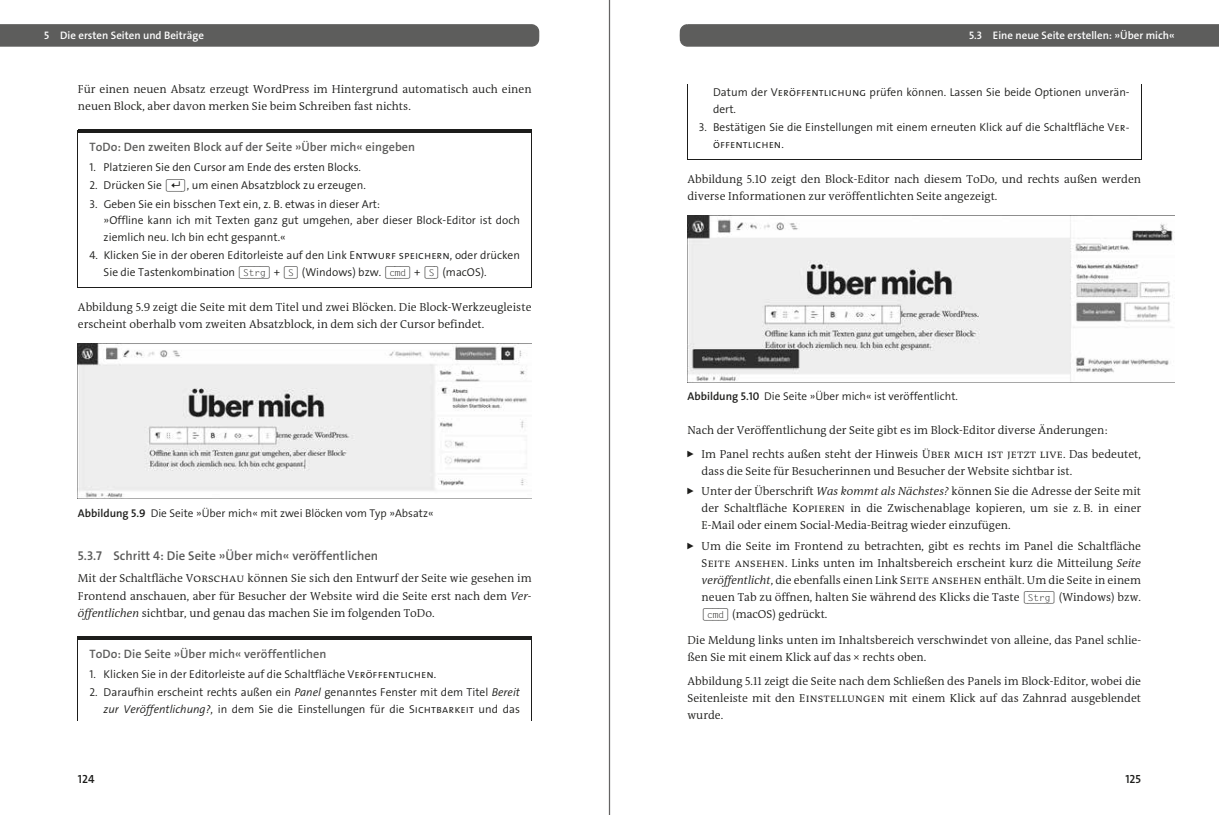
<style>
.page{position:relative;width:1219px;height:815px;background:#fff}
.page>*{position:absolute;margin:0;border:0;box-sizing:border-box;transform-origin:0 0}
.t1{font:12.75px "The Sans Os F Semi Bold Alter";color:#5b5b5a}
.t2{font:12.25px "The Sans Os F Semi Bold Alter";letter-spacing:.005em;color:#5d5d5c}
.t3{font:11.88px "The Sans Os F Semi Bold Alter";color:#1d1d1b}
.t4{font:300 11.62px/17.1px "The Antiqua BW Prop";color:#1d1d1b}
.t5{font:11.38px/16.5px "The Sans Os F Semi Light Alter";color:#1d1d1b}
.t6{font:11.38px "The Sans Semi Light Caps";letter-spacing:.005em;color:#1d1d1b}
.t7{font:11.25px "The Sans Os F Semi Light Alter";color:#1d1d1b}
.t8{font:10.88px "The Sans Os F Semi Bold Alter";color:#fff}
.s1{font-family:"Gal Keyboard Universal";font-size:11.25px}
.s2{font-family:"The Sans Semi Light Caps"}
.s3{font-family:"The Sans Os F Semi Bold Alter"}
.s4{font-family:"The Antiqua B4 c Semi Light Caps";font-weight:400}
.s5{font-family:"The Antiqua BW Prop Semi Li";font-weight:400;font-style:italic}
.s6{font-style:italic}
.s7{font-family:"The Sans Os F Semi Light Alter"}
.s8{font-family:"Gal Keyboard Universal";font-weight:400;font-size:11.25px}
</style>
<div class="page">
<svg style="left:0;top:24px;width:539px;height:23px;background:#60605f"></svg>
<hr style="left:78px;top:646px;width:1px;height:74px;background:#1d1d1b">
<hr style="left:531px;top:646px;width:1px;height:74px;background:#1d1d1b">
<hr style="left:78px;top:637px;width:454px;height:2px;background:#1d1d1b">
<hr style="left:78px;top:636px;width:454px;height:1px;background:#1d1d1b">
<hr style="left:78px;top:639px;width:454px;height:1px;background:#1d1d1b">
<hr style="left:78px;top:139px;width:1px;height:145px;background:#1d1d1b">
<hr style="left:531px;top:139px;width:1px;height:145px;background:#1d1d1b">
<svg style="left:78px;top:269px;width:1px;height:15px"></svg>
<hr style="left:78px;top:287px;width:454px;height:1px;background:#1d1d1b">
<hr style="left:78px;top:130px;width:454px;height:2px;background:#1d1d1b">
<hr style="left:78px;top:132px;width:454px;height:1px;background:#1d1d1b">
<img style="left:78px;top:344px;width:454px;height:155px">
<svg style="left:680px;top:24px;width:539px;height:23px;background:#60605f"></svg>
<hr style="left:687px;top:85px;width:1px;height:71px;background:#1d1d1b">
<hr style="left:1141px;top:85px;width:1px;height:71px;background:#1d1d1b">
<hr style="left:687px;top:159px;width:454px;height:1px;background:#1d1d1b">
<img style="left:687px;top:215px;width:488px;height:167px">
<hr style="left:609px;top:0;width:1px;height:815px;background:#646363">
<p class="t8" style="left:44px;top:28px;width:161px">5 Die ersten Seiten und Beiträge</p>
<p class="t4" style="left:78px;top:80px;width:455px">Für einen neuen Absatz erzeugt WordPress im Hintergrund automatisch auch einen neuen Block, aber davon merken Sie beim Schreiben fast nichts.</p>
<p class="t2" style="left:89px;top:139px;width:327px">ToDo: Den zweiten Block auf der Seite »Über mich« eingeben</p>
<p class="t5" style="left:89px;top:159px;width:273px">1. Platzieren Sie den Cursor am Ende des ersten Blocks.</p>
<p class="t5" style="left:89px;top:177px;width:278px">2. Drücken Sie <span class="s1">(¢)</span>, um einen Absatzblock zu erzeugen.</p>
<p class="t5" style="left:104px;top:196px;width:418px;text-indent:-14px">3. Geben Sie ein bisschen Text ein, z. B. etwas in dieser Art:<br>»Offline kann ich mit Texten ganz gut umgehen, aber dieser Block-Editor ist doch ziemlich neu. Ich bin echt gespannt.«</p>
<p class="t5" style="left:104px;top:247px;width:418px;text-indent:-14px">4. Klicken Sie in der oberen Editorleiste auf den Link <span class="s2">Entwurf speichern</span>, oder drücken<br>Sie die Tastenkombination <span class="s1">(STRG)</span> + <span class="s1">(S)</span> (Windows) bzw. <span class="s1">(CMD)</span> + <span class="s1">(S)</span> (macOS).</p>
<p class="t4" style="left:78px;top:298px;width:455px">Abbildung 5.9 zeigt die Seite mit dem Titel und zwei Blöcken. Die Block-Werkzeugleiste erscheint oberhalb vom zweiten Absatzblock, in dem sich der Cursor befindet.</p>
<p class="t7" style="left:78px;top:506px;width:357px"><span class="s3">Abbildung 5.9</span> Die Seite »Über mich« mit zwei Blöcken vom Typ »Absatz«</p>
<p class="t1" style="left:78px;top:547px;width:302px">5.3.7 Schritt 4: Die Seite »Über mich« veröffentlichen</p>
<p class="t4" style="left:78px;top:570px;width:455px;text-align:justify">Mit der Schaltfläche <span class="s4">Vorschau</span> können Sie sich den Entwurf der Seite wie gesehen im Frontend anschauen, aber für Besucher der Website wird die Seite erst nach dem <span class="s5">Ver&shy;öffentlichen</span> sichtbar, und genau das machen Sie im folgenden ToDo.</p>
<p class="t2" style="left:89px;top:646px;width:238px">ToDo: Die Seite »Über mich« veröffentlichen</p>
<p class="t5" style="left:89px;top:666px;width:348px">1. Klicken Sie in der Editorleiste auf die Schaltfläche <span class="s2">Veröffentlichen</span>.</p>
<p class="t5" style="left:89px;top:684px;width:432px;text-align:right">2. Daraufhin erscheint rechts außen ein <span class="s6">Panel</span> genanntes Fenster mit dem Titel <span class="s6">Bereit zur Veröffentlichung?</span>, in dem Sie die Einstellungen für die <span class="s2">Sichtbarkeit</span> und das</p>
<p class="t3" style="left:78px;top:771px;width:18px">124</p>
<p class="t8" style="left:969px;top:28px;width:207px">5.3 Eine neue Seite erstellen: »Über mich«</p>
<p class="t5" style="left:713px;top:84px;width:418px">Datum der <span class="s2">Veröffentlichung</span> prüfen können. Lassen Sie beide Optionen unverän&shy;dert.</p>
<p class="t5" style="left:699px;top:119px;width:432px">3. Bestätigen Sie die Einstellungen mit einem erneuten Klick auf die Schaltfläche <span class="s2">Ver-</span></p>
<p class="t6" style="left:713px;top:137px;width:72px">öffentlichen<span class="s7">.</span></p>
<p class="t4" style="left:687px;top:170px;width:455px">Abbildung 5.10 zeigt den Block-Editor nach diesem ToDo, und rechts außen werden diverse Informationen zur veröffentlichten Seite angezeigt.</p>
<p class="t7" style="left:687px;top:389px;width:272px"><span class="s3">Abbildung 5.10</span> Die Seite »Über mich« ist veröffentlicht.</p>
<p class="t4" style="left:702px;top:419px;width:441px;line-height:23.4px;text-indent:-14px">Nach der Veröffentlichung der Seite gibt es im Block-Editor diverse Änderungen:<br>Im Panel rechts außen steht der Hinweis <span class="s4">Über mich ist jetzt live</span>. Das bedeutet,</p>
<p class="t4" style="left:702px;top:461px;width:441px;line-height:20.4px">dass die Seite für Besucherinnen und Besucher der Website sichtbar ist.<br>Unter der Überschrift <span class="s5">Was kommt als Nächstes?</span> können Sie die Adresse der Seite mit</p>
<p class="t4" style="left:702px;top:500px;width:441px">der Schaltfläche <span class="s4">Kopieren</span> in die Zwischenablage kopieren, um sie z. B. in einer<br>E-Mail oder einem Social-Media-Beitrag wieder einzufügen.</p>
<p class="t4" style="left:702px;top:537px;width:441px;text-align:justify">Um die Seite im Frontend zu betrachten, gibt es rechts im Panel die Schaltfläche <span class="s4">Seite ansehen</span>. Links unten im Inhaltsbereich erscheint kurz die Mitteilung <span class="s5">Seite veröffentlicht</span>, die ebenfalls einen Link <span class="s4">Seite ansehen</span> enthält. Um die Seite in einem neuen Tab zu öffnen, halten Sie während des Klicks die Taste <span class="s8">(STRG)</span> (Windows) bzw. <span class="s8">(CMD)</span> (macOS) gedrückt.</p>
<p class="t4" style="left:687px;top:632px;width:455px">Die Meldung links unten im Inhaltsbereich verschwindet von alleine, das Panel schlie&shy;ßen Sie mit einem Klick auf das <span class="s4">×</span> rechts oben.</p>
<p class="t4" style="left:687px;top:672px;width:455px;text-align:justify">Abbildung 5.11 zeigt die Seite nach dem Schließen des Panels im Block-Editor, wobei die Seitenleiste mit den <span class="s4">Einstellungen</span> mit einem Klick auf das Zahnrad ausgeblendet wurde.</p>
<p class="t3" style="left:1125px;top:771px;width:17px">125</p>
</div>
